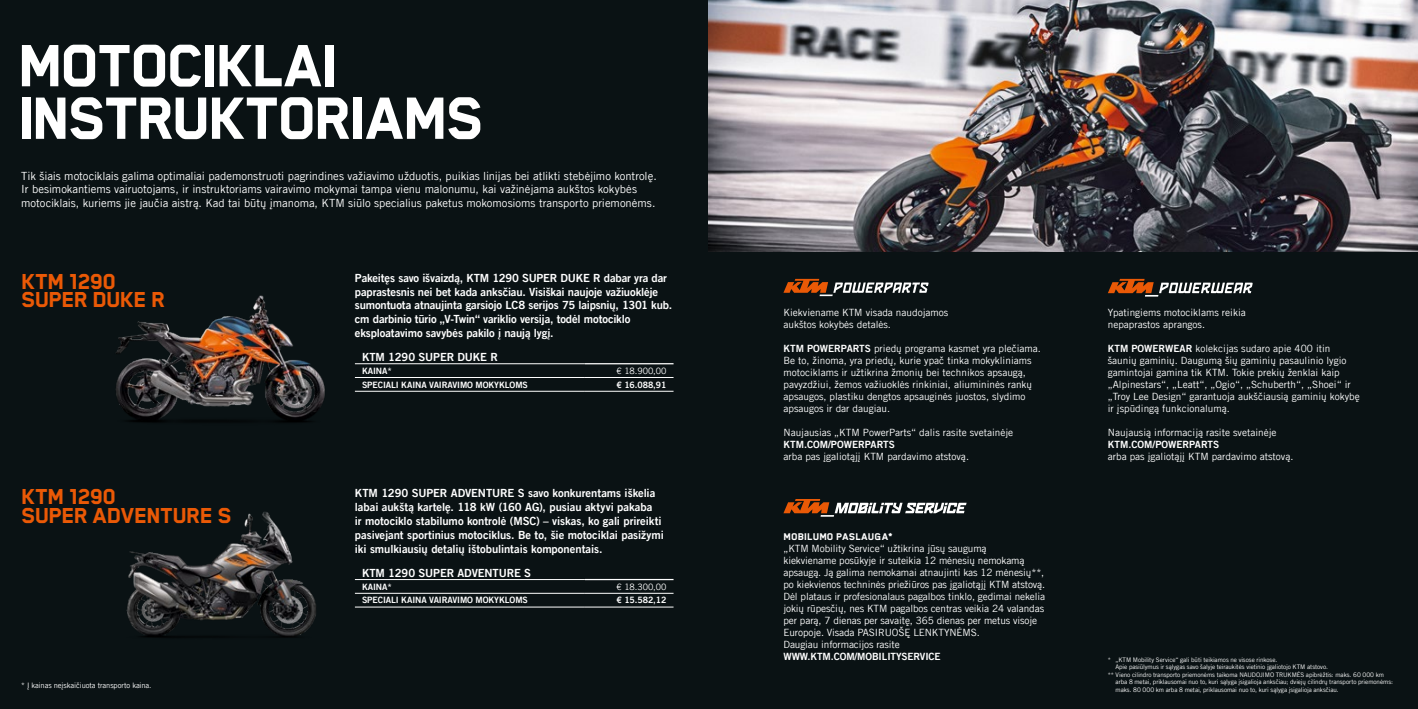
<style>
.page{position:relative;width:1418px;height:709px;background:#fff}
.page>*{position:absolute;margin:0;border:0;box-sizing:border-box;transform-origin:0 0}
.t1{font:800 68.75px/52.5px "Blender Pro";letter-spacing:-.03em;color:#fff}
.t2{font:800 25px/18.8px "Blender Pro";letter-spacing:-.02em;color:#ea5906}
.t3{font:11.25px/13.8px "Trade Gothic LT Com Bd 2";letter-spacing:-.01em;color:#fff}
.t4{font:11.25px/13.8px "Trade Gothic LT Com";letter-spacing:-.005em;color:#fff}
.t5{font:800 11.25px "Blender Pro";letter-spacing:.015em;color:#fff}
.t6{font:10px/12px "Trade Gothic LT Com";color:#fff}
.t7{font:10px "Trade Gothic LT Com Bd 2";letter-spacing:-.01em;color:#fff}
.t8{font:8.75px "Trade Gothic LT Com Bd 2";letter-spacing:-.01em;color:#fff}
.t9{font:8.75px "Trade Gothic LT Com";letter-spacing:-.01em;color:#fff}
.t10{font:7.5px "Trade Gothic LT Com";letter-spacing:-.01em;color:#fff}
.t11{font:6.25px "Trade Gothic LT Com";letter-spacing:-.01em;color:#fff}
.s1{font-family:"Trade Gothic LT Com Bd 2"}
</style>
<div class="page">
<div style="left:0;top:0;width:1417px;height:709px;background:#0a1214"></div>
<img style="left:709px;top:0;width:708px;height:251px">
<svg style="left:783px;top:279px;width:145px;height:17px"></svg>
<svg style="left:1108px;top:279px;width:144px;height:17px"></svg>
<hr style="left:355px;top:593px;width:230px;height:1px;background:#fff">
<hr style="left:585px;top:593px;width:88px;height:1px;background:#fff">
<hr style="left:355px;top:607px;width:230px;height:1px;background:#fff">
<hr style="left:585px;top:607px;width:88px;height:1px;background:#fff">
<hr style="left:585px;top:579px;width:88px;height:1px;background:#fff">
<hr style="left:355px;top:579px;width:230px;height:1px;background:#fff">
<hr style="left:355px;top:377px;width:230px;height:1px;background:#fff">
<hr style="left:355px;top:391px;width:230px;height:1px;background:#fff">
<hr style="left:585px;top:391px;width:88px;height:1px;background:#fff">
<hr style="left:585px;top:377px;width:88px;height:1px;background:#fff">
<hr style="left:585px;top:363px;width:88px;height:1px;background:#fff">
<hr style="left:355px;top:363px;width:230px;height:1px;background:#fff">
<img style="left:116px;top:295px;width:209px;height:128px">
<img style="left:126px;top:512px;width:190px;height:126px">
<svg style="left:783px;top:499px;width:183px;height:17px"></svg>
<h1 class="t1" style="left:18px;top:39px;width:467px">MOTOCIKLAI<br>INSTRUKTORIAMS</h1>
<p class="t4" style="left:21px;top:169px;width:637px">Tik šiais motociklais galima optimaliai pademonstruoti pagrindines važiavimo užduotis, puikias linijas bei atlikti stebėjimo kontrolę.<br>Ir besimokantiems vairuotojams, ir instruktoriams vairavimo mokymai tampa vienu malonumu, kai važinėjama aukštos kokybės motociklais, kuriems jie jaučia aistrą. Kad tai būtų įmanoma, KTM siūlo specialius paketus mokomosioms transporto priemonėms.</p>
<h2 class="t2" style="left:21px;top:272px;width:145px">KTM 1290<br>SUPER DUKE R</h2>
<h2 class="t2" style="left:21px;top:487px;width:212px">KTM 1290<br>SUPER ADVENTURE S</h2>
<p class="t10" style="left:21px;top:680px;width:132px">* Į kainas neįskaičiuota transporto kaina.</p>
<p class="t3" style="left:355px;top:271px;width:319px">Pakeitęs savo išvaizdą, KTM 1290 SUPER DUKE R dabar yra dar paprastesnis nei bet kada anksčiau. Visiškai naujoje važiuoklėje sumontuota atnaujinta garsiojo LC8 serijos 75 laipsnių, 1301 kub. cm darbinio tūrio „V-Twin“ variklio versija, todėl motociklo eksploatavimo savybės pakilo į naują lygį.</p>
<p class="t3" style="left:362px;top:350px;width:137px">KTM 1290 SUPER DUKE R</p>
<p class="t8" style="left:362px;top:365px;width:31px">KAINA*</p>
<p class="t9" style="left:616px;top:365px;width:51px">€ 18.900,00</p>
<p class="t8" style="left:362px;top:379px;width:167px">SPECIALI KAINA VAIRAVIMO MOKYKLOMS</p>
<p class="t8" style="left:616px;top:379px;width:51px">€ 16.088,91</p>
<p class="t3" style="left:355px;top:486px;width:310px">KTM 1290 SUPER ADVENTURE S savo konkurentams iškelia labai aukštą kartelę. 118 kW (160 AG), pusiau aktyvi pakaba<br>ir motociklo stabilumo kontrolė (MSC) – viskas, ko gali prireikti pasivejant sportinius motociklus. Be to, šie motociklai pasižymi iki smulkiausių detalių ištobulintais komponentais.</p>
<p class="t3" style="left:362px;top:565px;width:171px">KTM 1290 SUPER ADVENTURE S</p>
<p class="t8" style="left:362px;top:581px;width:31px">KAINA*</p>
<p class="t9" style="left:616px;top:581px;width:51px">€ 18.300,00</p>
<p class="t8" style="left:362px;top:595px;width:167px">SPECIALI KAINA VAIRAVIMO MOKYKLOMS</p>
<p class="t8" style="left:616px;top:595px;width:51px">€ 15.582,12</p>
<p class="t6" style="left:783px;top:306px;width:166px">Kiekviename KTM visada naudojamos aukštos kokybės detalės.</p>
<p class="t6" style="left:783px;top:342px;width:259px"><span class="s1">KTM POWERPARTS</span> priedų programa kasmet yra plečiama.<br>Be to, žinoma, yra priedų, kurie ypač tinka mokykliniams motociklams ir užtikrina žmonių bei technikos apsaugą, pavyzdžiui, žemos važiuoklės rinkiniai, aliumininės rankų apsaugos, plastiku dengtos apsauginės juostos, slydimo apsaugos ir dar daugiau.</p>
<p class="t6" style="left:783px;top:426px;width:231px">Naujausias „KTM PowerParts“ dalis rasite svetainėje</p>
<p class="t7" style="left:783px;top:438px;width:113px">KTM.COM/POWERPARTS</p>
<p class="t6" style="left:783px;top:450px;width:187px">arba pas įgaliotąjį KTM pardavimo atstovą.</p>
<p class="t6" style="left:1107px;top:306px;width:139px">Ypatingiems motociklams reikia nepaprastos aprangos.</p>
<p class="t6" style="left:1107px;top:342px;width:253px"><span class="s1">KTM POWERWEAR</span> kolekcijas sudaro apie 400 itin šaunių gaminių. Daugumą šių gaminių pasaulinio lygio gamintojai gamina tik KTM. Tokie prekių ženklai kaip „Alpinestars“, „Leatt“, „Ogio“, „Schuberth“, „Shoei“ ir „Troy Lee Design“ garantuoja aukščiausią gaminių kokybę ir įspūdingą funkcionalumą.</p>
<p class="t6" style="left:1107px;top:426px;width:170px">Naujausią informaciją rasite svetainėje</p>
<p class="t7" style="left:1107px;top:438px;width:113px">KTM.COM/POWERPARTS</p>
<p class="t6" style="left:1107px;top:450px;width:187px">arba pas įgaliotąjį KTM pardavimo atstovą.</p>
<p class="t5" style="left:783px;top:531px;width:111px">MOBILUMO PASLAUGA*</p>
<p class="t6" style="left:783px;top:542px;width:263px">„KTM Mobility Service“ užtikrina jūsų saugumą<br>kiekviename posūkyje ir suteikia 12 mėnesių nemokamą apsaugą. Ją galima nemokamai atnaujinti kas 12 mėnesių**, po kiekvienos techninės priežiūros pas įgaliotąjį KTM atstovą.<br>Dėl plataus ir profesionalaus pagalbos tinklo, gedimai nekelia jokių rūpesčių, nes KTM pagalbos centras veikia 24 valandas per parą, 7 dienas per savaitę, 365 dienas per metus visoje Europoje. Visada PASIRUOŠĘ LENKTYNĖMS.<br>Daugiau informacijos rasite</p>
<p class="t7" style="left:783px;top:650px;width:159px">WWW.KTM.COM/MOBILITYSERVICE</p>
<p class="t11" style="left:1107px;top:655px;width:171px">* „KTM Mobility Service“ gali būti teikiamos ne visose rinkose.</p>
<p class="t11" style="left:1115px;top:663px;width:214px">Apie pasiūlymus ir sąlygas savo šalyje teiraukitės vietinio įgaliotojo KTM atstovo.</p>
<p class="t11" style="left:1107px;top:670px;width:278px">** Vieno cilindro transporto priemonėms taikoma NAUDOJIMO TRUKMĖS apibrėžtis: maks. 60 000 km</p>
<p class="t11" style="left:1115px;top:678px;width:279px">arba 8 metai, priklausomai nuo to, kuri sąlyga įsigalioja anksčiau; dviejų cilindrų transporto priemonėms:</p>
<p class="t11" style="left:1115px;top:685px;width:225px">maks. 80 000 km arba 8 metai, priklausomai nuo to, kuri sąlyga įsigalioja anksčiau.</p>
</div>
